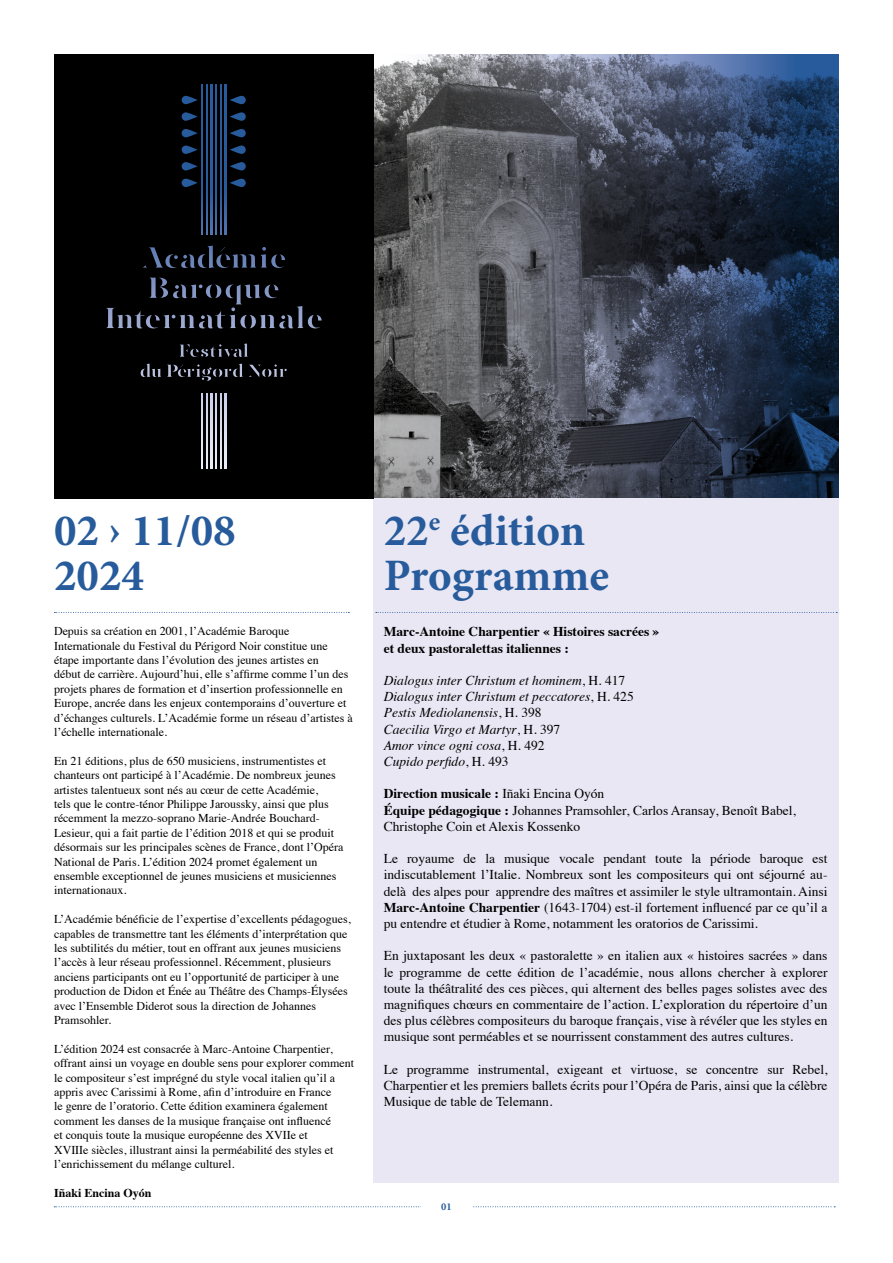
<style>
.page{position:relative;width:893px;height:1263px;background:#fff}
.page>*{position:absolute;margin:0;border:0;box-sizing:border-box;transform-origin:0 0}
.t1{font:700 45px/45px "Minion Pro";color:#275b9b}
.t2{font:13.5px/16.2px "Times";color:#000;text-align:justify}
.t3{font:italic 13.5px/16.2px "Times";color:#000}
.t4{font:700 13.5px/16.2px "Times";color:#000}
.t5{font:12px/14.4px "Times";color:#000}
.t6{font:700 12px "Times";color:#000}
.t7{font:700 10.5px "Minion Pro";color:#275b9b}
.s1{font-style:normal}
.s2{font-weight:700}
</style>
<div class="page">
<img style="left:373px;top:54px;width:466px;height:445px">
<div style="left:373px;top:499px;width:466px;height:684px;background:#e9e7f4"></div>
<div style="left:54px;top:54px;width:319px;height:445px;background:#000"></div>
<svg style="left:225px;top:84px;width:1px;height:150px"></svg>
<svg style="left:220px;top:84px;width:2px;height:150px"></svg>
<svg style="left:216px;top:84px;width:1px;height:150px"></svg>
<svg style="left:211px;top:84px;width:1px;height:150px"></svg>
<svg style="left:206px;top:84px;width:2px;height:150px"></svg>
<svg style="left:202px;top:84px;width:1px;height:150px"></svg>
<svg style="left:225px;top:394px;width:1px;height:75px"></svg>
<svg style="left:220px;top:394px;width:2px;height:75px"></svg>
<svg style="left:216px;top:394px;width:1px;height:75px"></svg>
<svg style="left:211px;top:394px;width:1px;height:75px"></svg>
<svg style="left:206px;top:394px;width:2px;height:75px"></svg>
<svg style="left:202px;top:394px;width:1px;height:75px"></svg>
<svg style="left:182px;top:96px;width:16px;height:8px"></svg>
<svg style="left:182px;top:112px;width:16px;height:9px"></svg>
<svg style="left:182px;top:129px;width:16px;height:8px"></svg>
<svg style="left:182px;top:145px;width:16px;height:9px"></svg>
<svg style="left:182px;top:162px;width:16px;height:8px"></svg>
<svg style="left:182px;top:179px;width:16px;height:8px"></svg>
<svg style="left:230px;top:96px;width:16px;height:8px"></svg>
<svg style="left:230px;top:112px;width:16px;height:9px"></svg>
<svg style="left:230px;top:129px;width:16px;height:8px"></svg>
<svg style="left:230px;top:145px;width:16px;height:9px"></svg>
<svg style="left:230px;top:162px;width:16px;height:8px"></svg>
<svg style="left:230px;top:179px;width:16px;height:8px"></svg>
<svg style="left:142px;top:246px;width:143px;height:22px"></svg>
<svg style="left:106px;top:278px;width:216px;height:50px"></svg>
<svg style="left:180px;top:343px;width:68px;height:14px"></svg>
<svg style="left:141px;top:364px;width:20px;height:13px"></svg>
<svg style="left:167px;top:364px;width:76px;height:17px"></svg>
<svg style="left:249px;top:364px;width:38px;height:13px"></svg>
<svg style="left:54px;top:612px;width:295px;height:1px"></svg>
<svg style="left:376px;top:612px;width:461px;height:1px"></svg>
<svg style="left:54px;top:1206px;width:781px;height:1px"></svg>
<div style="left:421px;top:1192px;width:51px;height:29px;background:#fff"></div>
<h1 class="t1" style="left:54px;top:508px;width:183px">02 › 11/08<br>2024</h1>
<h1 class="t1" style="left:384px;top:508px;width:227px">22<sup>e</sup> édition<br>Programme</h1>
<p class="t5" style="left:54px;top:623px;width:300px">Depuis sa création en 2001, l’Académie Baroque Internationale du Festival du Périgord Noir constitue une étape importante dans l’évolution des jeunes artistes en<br>début de carrière. Aujourd’hui, elle s’affirme comme l’un des projets phares de formation et d’insertion professionnelle en Europe, ancrée dans les enjeux contemporains d’ouverture et d’échanges culturels. L’Académie forme un réseau d’artistes à l’échelle internationale.</p>
<p class="t5" style="left:54px;top:752px;width:291px">En 21 éditions, plus de 650 musiciens, instrumentistes et chanteurs ont participé à l’Académie. De nombreux jeunes artistes talentueux sont nés au cœur de cette Académie,<br>tels que le contre-ténor Philippe Jaroussky, ainsi que plus récemment la mezzo-soprano Marie-Andrée Bouchard-Lesieur, qui a fait partie de l’édition 2018 et qui se produit désormais sur les principales scènes de France, dont l’Opéra National de Paris. L’édition 2024 promet également un ensemble exceptionnel de jeunes musiciens et musiciennes internationaux.</p>
<p class="t5" style="left:54px;top:911px;width:298px">L’Académie bénéficie de l’expertise d’excellents pédagogues, capables de transmettre tant les éléments d’interprétation que les subtilités du métier, tout en offrant aux jeunes musiciens l’accès à leur réseau professionnel. Récemment, plusieurs anciens participants ont eu l’opportunité de participer à une production de Didon et Énée au Théâtre des Champs-Élysées avec l’Ensemble Diderot sous la direction de Johannes Pramsohler.</p>
<p class="t5" style="left:54px;top:1040px;width:302px">L’édition 2024 est consacrée à Marc-Antoine Charpentier, offrant ainsi un voyage en double sens pour explorer comment le compositeur s’est imprégné du style vocal italien qu’il a appris avec Carissimi à Rome, afin d’introduire en France<br>le genre de l’oratorio. Cette édition examinera également comment les danses de la musique française ont influencé<br>et conquis toute la musique européenne des XVIIe et<br>XVIIIe siècles, illustrant ainsi la perméabilité des styles et l’enrichissement du mélange culturel.</p>
<p class="t6" style="left:54px;top:1181px;width:99px">Iñaki Encina Oyón</p>
<p class="t4" style="left:384px;top:622px;width:277px">Marc-Antoine Charpentier « Histoires sacrées » et deux pastoralettas italiennes :</p>
<p class="t3" style="left:384px;top:671px;width:251px">Dialogus inter Christum et hominem<span class="s1">, H. 417<br></span>Dialogus inter Christum et peccatores<span class="s1">, H. 425<br></span>Pestis Mediolanensis<span class="s1">, H. 398<br></span>Caecilia Virgo et Martyr<span class="s1">, H. 397<br></span>Amor vince ogni cosa<span class="s1">, H. 492<br></span>Cupido perfido<span class="s1">, H. 493</span></p>
<p class="t2" style="left:384px;top:784px;width:414px;text-align:left"><span class="s2">Direction musicale :</span> Iñaki Encina Oyón<br><span class="s2">Équipe pédagogique :</span> Johannes Pramsohler, Carlos Aransay, Benoît Babel,<br>Christophe Coin et Alexis Kossenko</p>
<p class="t2" style="left:384px;top:849px;width:445px">Le royaume de la musique vocale pendant toute la période baroque est indiscutablement l’Italie. Nombreux sont les compositeurs qui ont séjourné au&shy;delà des alpes pour apprendre des maîtres et assimiler le style ultramontain. Ainsi <span class="s2">Marc-Antoine Charpentier</span> (1643-1704) est-il fortement influencé par ce qu’il a pu entendre et étudier à Rome, notamment les oratorios de Carissimi.</p>
<p class="t2" style="left:384px;top:946px;width:445px">En juxtaposant les deux « pastoralette » en italien aux « histoires sacrées » dans le programme de cette édition de l’académie, nous allons chercher à explorer toute la théâtralité des ces pièces, qui alternent des belles pages solistes avec des magnifiques chœurs en commentaire de l’action. L’exploration du répertoire d’un des plus célèbres compositeurs du baroque français, vise à révéler que les styles en musique sont perméables et se nourrissent constamment des autres cultures.</p>
<p class="t2" style="left:384px;top:1060px;width:445px">Le programme instrumental, exigeant et virtuose, se concentre sur Rebel, Charpentier et les premiers ballets écrits pour l’Opéra de Paris, ainsi que la célèbre Musique de table de Telemann.</p>
<p class="t7" style="left:441px;top:1199px;width:12px">01</p>
</div>
